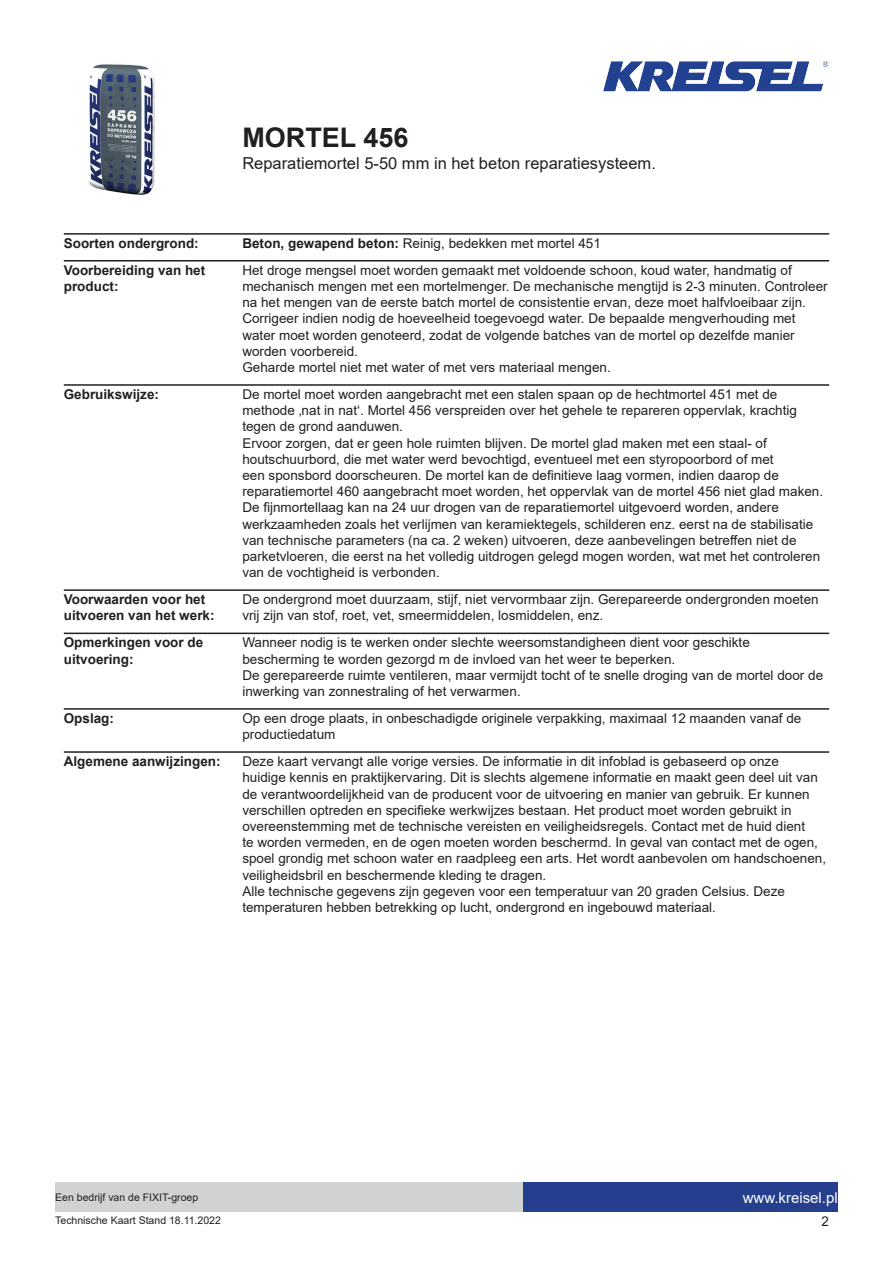
<style>
.page{position:relative;width:893px;height:1263px;background:#fff}
.page>*{position:absolute;margin:0;border:0;box-sizing:border-box;transform-origin:0 0}
.t1{font:700 27px "Arial";color:#231f20}
.t2{font:16.5px "Arial";color:#231f20}
.t3{font:15px "Arial";color:#fff}
.t4{font:13.5px/16.2px "Arial";color:#231f20}
.t5{font:700 13.5px/16.2px "Arial";color:#231f20}
.t6{font:10.5px "Arial";color:#231f20}
.s1{font-weight:700}
</style>
<div class="page">
<img style="left:89px;top:64px;width:66px;height:131px">
<img style="left:603px;top:61px;width:226px;height:31px">
<div style="left:523px;top:1182px;width:315px;height:30px;background:#253f8e"></div>
<div style="left:55px;top:1182px;width:468px;height:30px;background:#d1d2d4"></div>
<hr style="left:64px;top:233px;width:765px;height:2px;background:#231f20">
<hr style="left:64px;top:260px;width:765px;height:1px;background:#231f20">
<hr style="left:64px;top:384px;width:765px;height:2px;background:#231f20">
<hr style="left:64px;top:589px;width:765px;height:2px;background:#231f20">
<hr style="left:64px;top:633px;width:765px;height:1px;background:#231f20">
<hr style="left:64px;top:708px;width:765px;height:2px;background:#231f20">
<hr style="left:64px;top:751px;width:765px;height:2px;background:#231f20">
<h1 class="t1" style="left:242px;top:119px;width:168px">MORTEL 456</h1>
<p class="t2" style="left:242px;top:152px;width:415px">Reparatiemortel 5-50 mm in het beton reparatiesysteem.</p>
<p class="t5" style="left:64px;top:235px;width:137px">Soorten ondergrond:</p>
<p class="t4" style="left:242px;top:235px;width:360px"><span class="s1">Beton, gewapend beton:</span> Reinig, bedekken met mortel 451</p>
<p class="t5" style="left:64px;top:262px;width:143px">Voorbereiding van het product:</p>
<p class="t4" style="left:242px;top:262px;width:587px">Het droge mengsel moet worden gemaakt met voldoende schoon, koud water, handmatig of mechanisch mengen met een mortelmenger. De mechanische mengtijd is 2-3 minuten. Controleer na het mengen van de eerste batch mortel de consistentie ervan, deze moet halfvloeibaar zijn.<br>Corrigeer indien nodig de hoeveelheid toegevoegd water. De bepaalde mengverhouding met water moet worden genoteerd, zodat de volgende batches van de mortel op dezelfde manier worden voorbereid.<br>Geharde mortel niet met water of met vers materiaal mengen.</p>
<p class="t5" style="left:64px;top:386px;width:97px">Gebruikswijze:</p>
<p class="t4" style="left:242px;top:386px;width:582px">De mortel moet worden aangebracht met een stalen spaan op de hechtmortel 451 met de methode ‚nat in nat‘. Mortel 456 verspreiden over het gehele te repareren oppervlak, krachtig tegen de grond aanduwen.<br>Ervoor zorgen, dat er geen hole ruimten blijven. De mortel glad maken met een staal- of houtschuurbord, die met water werd bevochtigd, eventueel met een styropoorbord of met<br>een sponsbord doorscheuren. De mortel kan de definitieve laag vormen, indien daarop de reparatiemortel 460 aangebracht moet worden, het oppervlak van de mortel 456 niet glad maken.<br>De fijnmortellaag kan na 24 uur drogen van de reparatiemortel uitgevoerd worden, andere werkzaamheden zoals het verlijmen van keramiektegels, schilderen enz. eerst na de stabilisatie van technische parameters (na ca. 2 weken) uitvoeren, deze aanbevelingen betreffen niet de parketvloeren, die eerst na het volledig uitdrogen gelegd mogen worden, wat met het controleren van de vochtigheid is verbonden.</p>
<p class="t5" style="left:64px;top:591px;width:152px">Voorwaarden voor het uitvoeren van het werk:</p>
<p class="t4" style="left:242px;top:591px;width:578px">De ondergrond moet duurzaam, stijf, niet vervormbaar zijn. Gerepareerde ondergronden moeten vrij zijn van stof, roet, vet, smeermiddelen, losmiddelen, enz.</p>
<p class="t5" style="left:64px;top:635px;width:141px">Opmerkingen voor de uitvoering:</p>
<p class="t4" style="left:242px;top:634px;width:582px">Wanneer nodig is te werken onder slechte weersomstandigheen dient voor geschikte bescherming te worden gezorgd m de invloed van het weer te beperken.<br>De gerepareerde ruimte ventileren, maar vermijdt tocht of te snelle droging van de mortel door de inwerking van zonnestraling of het verwarmen.</p>
<p class="t5" style="left:64px;top:710px;width:52px">Opslag:</p>
<p class="t4" style="left:242px;top:710px;width:561px">Op een droge plaats, in onbeschadigde originele verpakking, maximaal 12 maanden vanaf de productiedatum</p>
<p class="t5" style="left:64px;top:753px;width:158px">Algemene aanwijzingen:</p>
<p class="t4" style="left:242px;top:753px;width:585px">Deze kaart vervangt alle vorige versies. De informatie in dit infoblad is gebaseerd op onze<br>huidige kennis en praktijkervaring. Dit is slechts algemene informatie en maakt geen deel uit van de verantwoordelijkheid van de producent voor de uitvoering en manier van gebruik. Er kunnen verschillen optreden en specifieke werkwijzes bestaan. Het product moet worden gebruikt in overeenstemming met de technische vereisten en veiligheidsregels. Contact met de huid dient<br>te worden vermeden, en de ogen moeten worden beschermd. In geval van contact met de ogen, spoel grondig met schoon water en raadpleeg een arts. Het wordt aanbevolen om handschoenen, veiligheidsbril en beschermende kleding te dragen.<br>Alle technische gegevens zijn gegeven voor een temperatuur van 20 graden Celsius. Deze temperaturen hebben betrekking op lucht, ondergrond en ingebouwd materiaal.</p>
<p class="t6" style="left:55px;top:1190px;width:144px">Een bedrijf van de FIXIT-groep</p>
<p class="t3" style="left:743px;top:1187px;width:97px">www.kreisel.pl</p>
<p class="t6" style="left:55px;top:1213px;width:167px">Technische Kaart Stand 18.11.2022</p>
<p class="t4" style="left:821px;top:1213px;width:9px">2</p>
</div>
